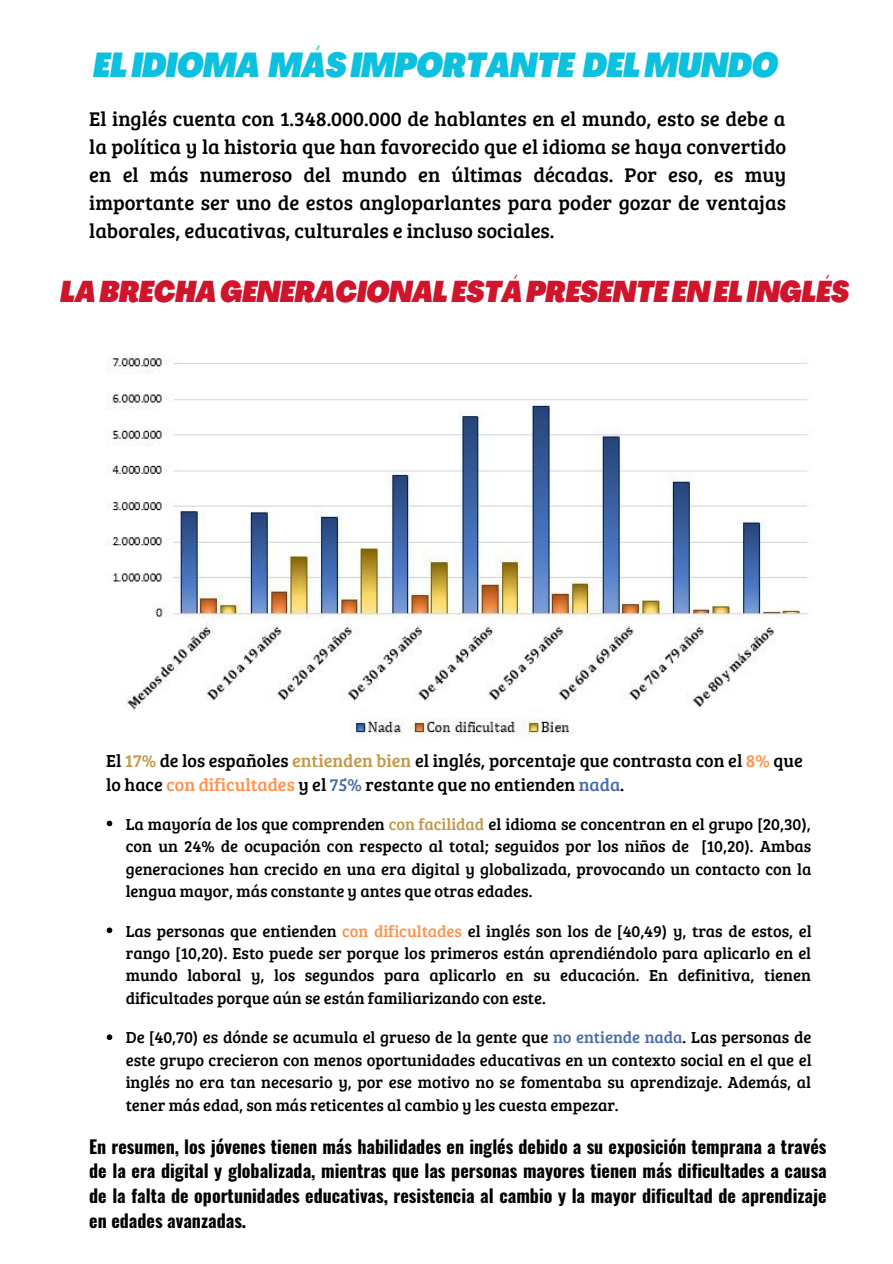
<style>
.page{position:relative;width:893px;height:1264px;background:#fff}
.page>*{position:absolute;margin:0;border:0;box-sizing:border-box;transform-origin:0 0}
.t1{font:italic 900 33.9px "Agrandir Tight";color:#0cc0df}
.t2{font:italic 900 29.4px "Agrandir Tight";color:#cf142b}
.t3{font:20.55px/28px "Bree Serif";color:#000;text-align:justify}
.t4{font:700 18px/24.8px "Oswald";color:#000;text-align:justify}
.t5{font:18px/24.8px "Bree Serif";color:#000}
.t6{font:16.5px/22.5px "Bree Serif";color:#000;text-align:justify}
.s1{color:#c1974a}
.s2{color:#ff914d}
.s3{color:#4a6baa}
</style>
<div class="page">
<img style="left:107px;top:356px;width:701px;height:381px">
<svg style="left:107px;top:820px;width:5px;height:6px"></svg>
<svg style="left:107px;top:927px;width:5px;height:6px"></svg>
<svg style="left:107px;top:1034px;width:5px;height:5px"></svg>
<h1 class="t1" style="left:93px;top:52px;width:685px">EL IDIOMA MÁSIMPORTANTE DELMUNDO</h1>
<p class="t3" style="left:89px;top:104px;width:698px">El inglés cuenta con 1.348.000.000 de hablantes en el mundo, esto se debe a la política y la historia que han favorecido que el idioma se haya convertido en el más numeroso del mundo en últimas décadas. Por eso, es muy importante ser uno de estos angloparlantes para poder gozar de ventajas laborales, educativas, culturales e incluso sociales.</p>
<h2 class="t2" style="left:61px;top:280px;width:790px">LABRECHAGENERACIONAL ESTÁPRESENTE ENEL INGLÉS</h2>
<p class="t5" style="left:106px;top:747px;width:698px">El <span class="s1">17%</span> de los españoles <span class="s1">entienden bien</span> el inglés, porcentaje que contrasta con el <span class="s2">8%</span> que lo hace <span class="s2">con dificultades</span> y el <span class="s3">75%</span> restante que no entienden <span class="s3">nada</span>.</p>
<p class="t6" style="left:126px;top:811px;width:687px">La mayoría de los que comprenden <span class="s1">con facilidad</span> el idioma se concentran en el grupo [20,30), con un 24% de ocupación con respecto al total; seguidos por los niños de [10,20). Ambas generaciones han crecido en una era digital y globalizada, provocando un contacto con la lengua mayor, más constante y antes que otras edades.</p>
<p class="t6" style="left:126px;top:918px;width:687px">Las personas que entienden <span class="s2">con dificultades</span> el inglés son los de [40,49) y, tras de estos, el rango [10,20). Esto puede ser porque los primeros están aprendiéndolo para aplicarlo en el mundo laboral y, los segundos para aplicarlo en su educación. En definitiva, tienen dificultades porque aún se están familiarizando con este.</p>
<p class="t6" style="left:126px;top:1025px;width:687px">De [40,70) es dónde se acumula el grueso de la gente que <span class="s3">no entiende nada</span>. Las personas de este grupo crecieron con menos oportunidades educativas en un contexto social en el que el inglés no era tan necesario y, por ese motivo no se fomentaba su aprendizaje. Además, al tener más edad, son más reticentes al cambio y les cuesta empezar.</p>
<p class="t4" style="left:89px;top:1132px;width:739px">En resumen, los jóvenes tienen más habilidades en inglés debido a su exposición temprana a través de la era digital y globalizada, mientras que las personas mayores tienen más dificultades a causa de la falta de oportunidades educativas, resistencia al cambio y la mayor dificultad de aprendizaje en edades avanzadas.</p>
</div>
